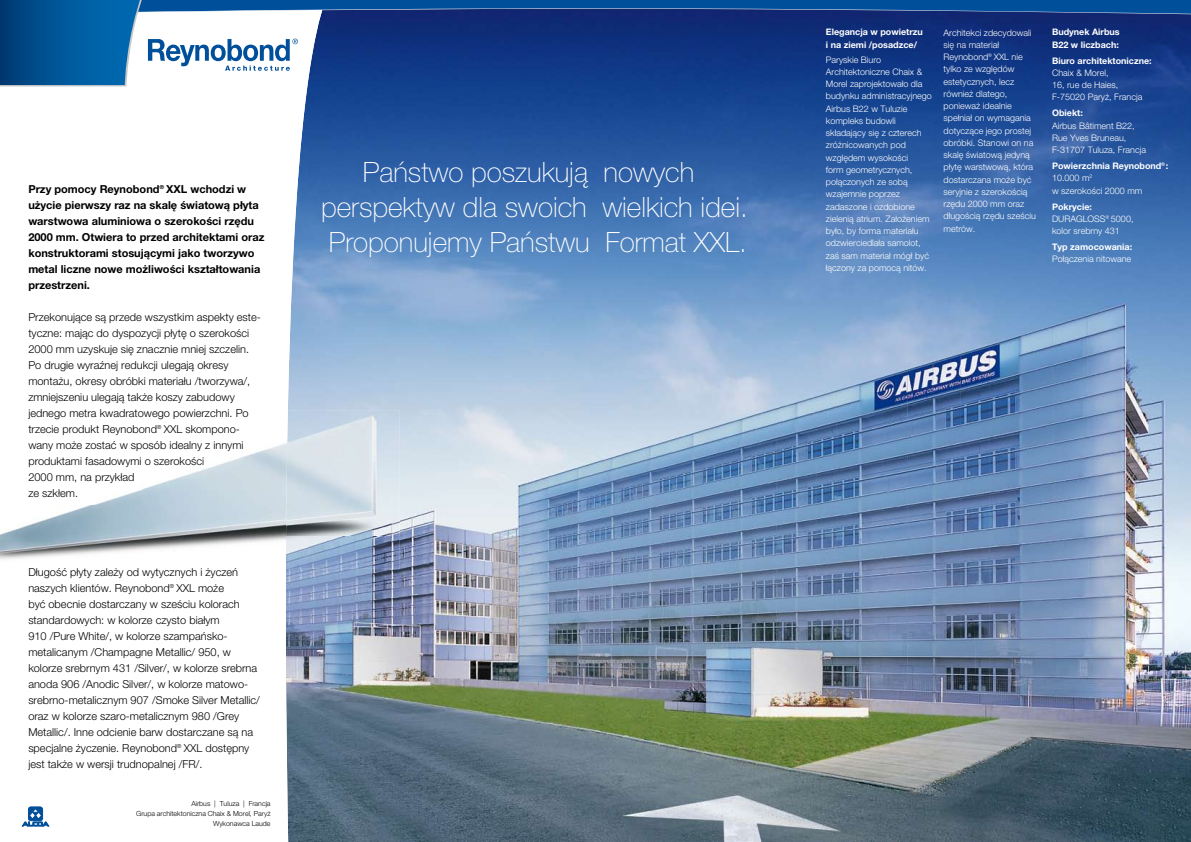
<style>
.page{position:relative;width:1191px;height:842px;background:#fff}
.page>*{position:absolute;margin:0;border:0;box-sizing:border-box;transform-origin:0 0}
.t1{font:100 28px/35px "Helvetica Neue CELT";color:#fff;text-align:center}
.t2{font:300 11px/16px "Helvetica Neue CELT";color:#000}
.t3{font:700 11px/16px "Helvetica Neue CELT";color:#000}
.t4{font:300 9px/12.2px "Helvetica Neue CELT";color:#fff}
.t5{font:700 9px/12.2px "Helvetica Neue CELT";color:#fff}
.t6{font:300 7px/10px "Helvetica Neue CELT";color:#000;text-align:right}
.s1{font-weight:700}
</style>
<div class="page">
<img style="left:325px;top:86px;width:866px;height:756px">
<svg style="left:0;top:86px;width:325px;height:756px"></svg>
<svg style="left:22px;top:807px;width:27px;height:19px"></svg>
<img style="left:288px;top:410px;width:112px;height:159px">
<img style="left:0;top:410px;width:288px;height:159px">
<svg style="left:0;top:0;width:1191px;height:86px;background:#295294"></svg>
<p class="t3" style="left:28px;top:181px;width:237px">Przy pomocy Reynobond®XXL wchodzi w użycie pierwszy raz na skalę światową płyta warstwowa aluminiowa o szerokości rzędu 2000 mm. Otwiera to przed architektami oraz konstruktorami stosującymi jako tworzywo metal liczne nowe możliwości kształtowania przestrzeni.</p>
<p class="t2" style="left:28px;top:309px;width:234px">Przekonujące są przede wszystkim aspekty este&shy;tyczne: mając do dyspozycji płytę o szerokości 2000 mm uzyskuje się znacznie mniej szczelin.<br>Po drugie wyraźnej redukcji ulegają okresy montażu, okresy obróbki materiału /tworzywa/, zmniejszeniu ulegają także koszy zabudowy jednego metra kwadratowego powierzchni. Po trzecie produkt Reynobond®XXL skompono&shy;wany może zostać w sposób idealny z innymi produktami fasadowymi o szerokości<br>2000 mm, na przykład<br>ze szkłem.</p>
<p class="t2" style="left:28px;top:564px;width:233px">Długość płyty zależy od wytycznych i życzeń naszych klientów. Reynobond®XXL może<br>być obecnie dostarczany w sześciu kolorach standardowych: w kolorze czysto białym<br>910 /Pure White/, w kolorze szampańsko&shy;metalicanym /Champagne Metallic/ 950, w kolorze srebrnym 431 /Silver/, w kolorze srebrna anoda 906 /Anodic Silver/, w kolorze matowo&shy;srebrno-metalicznym 907 /Smoke Silver Metallic/ oraz w kolorze szaro-metalicznym 980 /Grey Metallic/. Inne odcienie barw dostarczane są na specjalne życzenie. Reynobond®XXL dostępny jest także w wersji trudnopalnej /FR/.</p>
<p class="t6" style="left:136px;top:799px;width:136px">Airbus | Tuluza | Francja<br>Grupa architektoniczna Chaix &amp; Morel, Paryż<br>Wykonawca Laude</p>
<h1 class="t1" style="left:321px;top:155px;width:428px">Państwo poszukują nowych perspektyw dla swoich wielkich idei.<br>Proponujemy Państwu Format XXL.</h1>
<p class="t5" style="left:826px;top:26px;width:98px">Elegancja w powietrzu i na ziemi /posadzce/</p>
<p class="t4" style="left:826px;top:53px;width:108px">Paryskie Biuro<br>Architektoniczne Chaix &amp;<br>Morel zaprojektowało dla budynku administracyjnego<br>Airbus B22 w Tuluzie kompleks budowli składający się z czterech zróżnicowanych pod względem wysokości<br>form geometrycznych, połączonych ze sobą wzajemnie poprzez zadaszone i ozdobione zielenią atrium. Założeniem było, by forma materiału odzwierciedlała samolot, zaś sam materiał mógł być łączony za pomocą nitów.</p>
<p class="t4" style="left:943px;top:26px;width:94px">Architekci zdecydowali się na materiał<br>Reynobond®XXL nie tylko ze względów estetycznych, lecz również dlatego, ponieważ idealnie spełniał on wymagania dotyczące jego prostej obróbki. Stanowi on na skalę światową jedyną płytę warstwową, która dostarczana może być seryjnie z szerokością rzędu 2000 mm oraz długością rzędu sześciu metrów.</p>
<p class="t5" style="left:1052px;top:26px;width:69px">Budynek Airbus<br>B22 w liczbach:</p>
<p class="t5" style="left:1052px;top:54px;width:101px">Biuro architektoniczne:</p>
<p class="t4" style="left:1052px;top:66px;width:92px">Chaix &amp; Morel,<br>16, rue de Haies,<br>F-75020 Paryż, Francja</p>
<p class="t5" style="left:1052px;top:107px;width:32px">Obiekt:</p>
<p class="t4" style="left:1052px;top:119px;width:96px">Airbus Bâtiment B22,<br>Rue Yves Bruneau,<br>F-31707 Tuluza, Francja</p>
<p class="t4" style="left:1052px;top:160px;width:118px"><span class="s1">Powierzchnia Reynobond®:<br></span>10.000 m<sup>2<br></sup>w szerokości 2000 mm</p>
<p class="t5" style="left:1052px;top:200px;width:41px">Pokrycie:</p>
<p class="t4" style="left:1052px;top:212px;width:83px">DURAGLOSS®5000, kolor srebrny 431</p>
<p class="t5" style="left:1052px;top:241px;width:82px">Typ zamocowania:</p>
<p class="t4" style="left:1052px;top:253px;width:81px">Połączenia nitowane</p>
</div>
